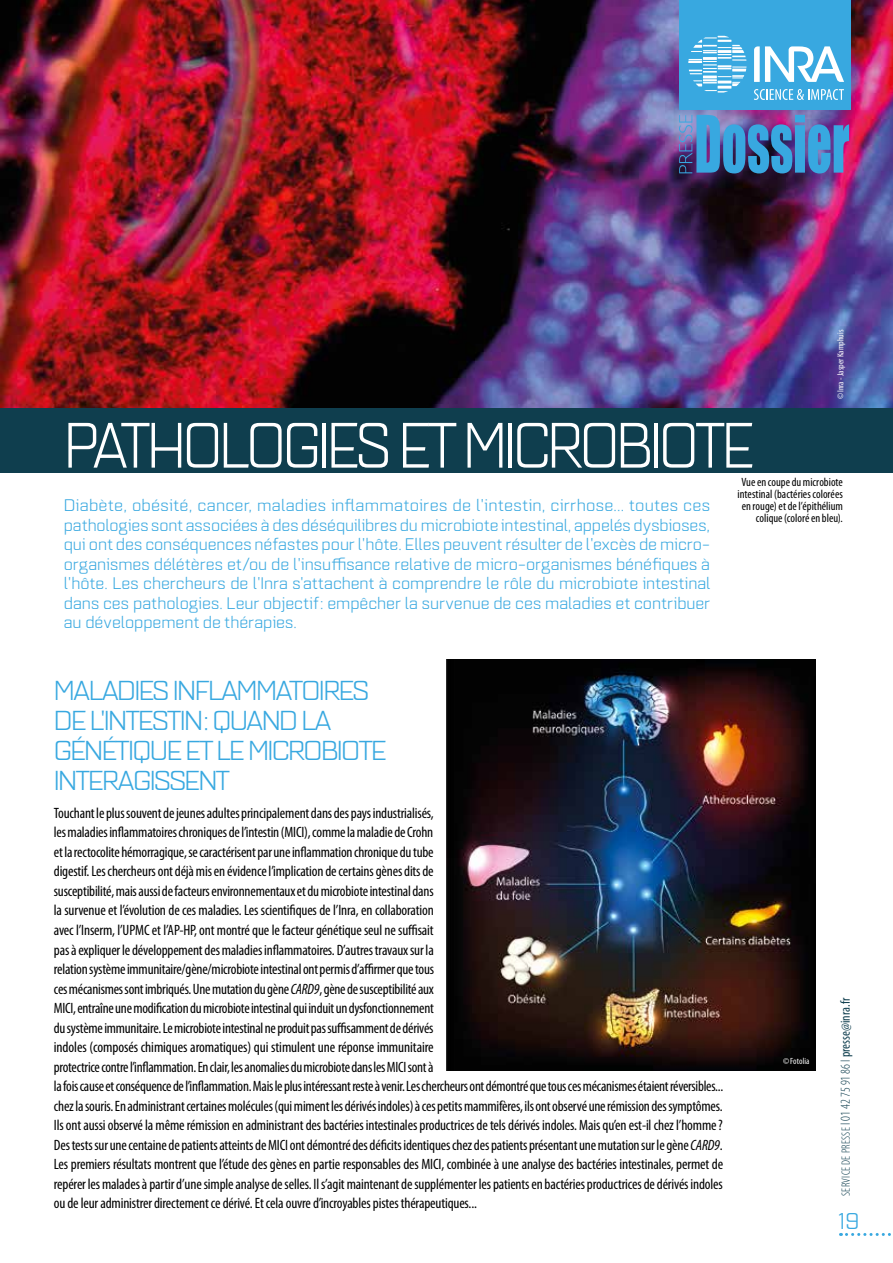
<style>
.page{position:relative;width:893px;height:1263px;background:#fff}
.page>*{position:absolute;margin:0;border:0;box-sizing:border-box;transform-origin:0 0}
.t1{font:63px "Quarca Ext Boo";letter-spacing:-.06em;color:#fff;scale:.9 1}
.t2{font:27px/30px "Quarca Ext Boo";letter-spacing:-.06em;color:#38a8e0}
.t3{font:22.5px "Quarca Ext Boo";color:#38a8e0}
.t4{font:16.5px/19.5px "Quarca Ext Boo";color:#38a8e0;text-align:justify}
.t5{font:condensed 15px/19.5px "Myriad Pro";letter-spacing:-.01em;color:#000}
.t6{font:condensed 12px/12px "Myriad Pro";color:#000;text-align:right}
.t7{font:300 condensed 12px "Myriad Pro";letter-spacing:.02em;color:#0f3e4e}
.t8{font:condensed 9px "Myriad Pro";color:#fff}
.s1{font-style:italic}
.s2{font-size:13.5px}
.s3{font-weight:400;font-size:13.5px}
</style>
<div class="page">
<img style="left:0;top:0;width:893px;height:408px">
<svg style="left:840px;top:1233px;width:51px;height:3px"></svg>
<div style="left:679px;top:0;width:171px;height:110px;background:#38a8e0"></div>
<img style="left:679px;top:115px;width:170px;height:58px">
<svg style="left:754px;top:46px;width:90px;height:36px"></svg>
<svg style="left:688px;top:36px;width:58px;height:57px"></svg>
<svg style="left:754px;top:89px;width:90px;height:11px"></svg>
<div style="left:0;top:408px;width:893px;height:64px;background:#0f3e4e"></div>
<img style="left:446px;top:659px;width:370px;height:411px">
<p class="t8" style="left:835px;top:399px;width:71px;rotate:-90deg">©Inra - Jasper Kamphuis</p>
<h1 class="t1" style="left:64px;top:408px;width:769px">PATHOLOGIES ET MICROBIOTE</h1>
<p class="t4" style="left:64px;top:496px;width:648px">Diabète, obésité, cancer, maladies inflammatoires de l’intestin, cirrhose... toutes ces pathologies sont associées à des déséquilibres du microbiote intestinal, appelés dysbioses, qui ont des conséquences néfastes pour l’hôte. Elles peuvent résulter de l’excès de micro&shy;organismes délétères et/ou de l’insuffisance relative de micro-organismes bénéfiques à l’hôte. Les chercheurs de l’Inra s’attachent à comprendre le rôle du microbiote intestinal dans ces pathologies. Leur objectif: empêcher la survenue de ces maladies et contribuer au développement de thérapies.</p>
<p class="t6" style="left:737px;top:476px;width:107px">Vue en coupe du microbiote intestinal (bactéries colorées en rouge) et de l’épithélium colique (coloré en bleu).</p>
<h2 class="t2" style="left:54px;top:676px;width:334px">MALADIES INFLAMMATOIRES<br>DE L’INTESTIN: QUAND LA<br>GÉNÉTIQUE ET LE MICROBIOTE<br>INTERAGISSENT</h2>
<p class="t5" style="left:54px;top:803px;width:671px">Touchant le plus souvent de jeunes adultes principalement dans des pays industrialisés,<br>les maladies inflammatoires chroniques de l’intestin (MICI), comme la maladie de Crohn<br>et la rectocolite hémorragique, se caractérisent par une inflammation chronique du tube<br>digestif. Les chercheurs ont déjà mis en évidence l’implication de certains gènes dits de<br>susceptibilité, mais aussi de facteurs environnementaux et du microbiote intestinal dans<br>la survenue et l’évolution de ces maladies. Les scientifiques de l’Inra, en collaboration<br>avec l’Inserm, l’UPMC et l’AP-HP, ont montré que le facteur génétique seul ne suffisait<br>pas à expliquer le développement des maladies inflammatoires. D’autres travaux sur la<br>relation système immunitaire/gène/microbiote intestinal ont permis d’affirmer que tous<br>ces mécanismes sont imbriqués. Une mutation du gène <span class="s1">CARD9</span>, gène de susceptibilité aux<br>MICI, entraîne une modification du microbiote intestinal qui induit un dysfonctionnement<br>du système immunitaire. Le microbiote intestinal ne produit pas suffisamment de dérivés<br>indoles (composés chimiques aromatiques) qui stimulent une réponse immunitaire<br>protectrice contre l’inflammation. En clair, les anomalies du microbiote dans les MICI sont à<br>la fois cause et conséquence de l’inflammation. Mais le plus intéressant reste à venir. Les chercheurs ont démontré que tous ces mécanismes étaient réversibles... chez la souris. En administrant certaines molécules (qui miment les dérivés indoles) à ces petits mammifères, ils ont observé une rémission des symptômes.<br>Ils ont aussi observé la même rémission en administrant des bactéries intestinales productrices de tels dérivés indoles. Mais qu’en est-il chez l’homme?<br>Des tests sur une centaine de patients atteints de MICI ont démontré des déficits identiques chez des patients présentant une mutation sur le gène <span class="s1">CARD9</span>.<br>Les premiers résultats montrent que l’étude des gènes en partie responsables des MICI, combinée à une analyse des bactéries intestinales, permet de repérer les malades à partir d’une simple analyse de selles. Il s’agit maintenant de supplémenter les patients en bactéries productrices de dérivés indoles ou de leur administrer directement ce dérivé. Et cela ouvre d’incroyables pistes thérapeutiques...</p>
<p class="t8" style="left:783px;top:1056px;width:28px">©Fotolia</p>
<p class="t7" style="left:839px;top:1196px;width:199px;rotate:-90deg">SERVICE DE PRESSE <span class="s2">I 01 42 75 91 86 I</span> <span class="s3">presse@inra.fr</span></p>
<h3 class="t3" style="left:839px;top:1207px;width:22px">19</h3>
</div>
